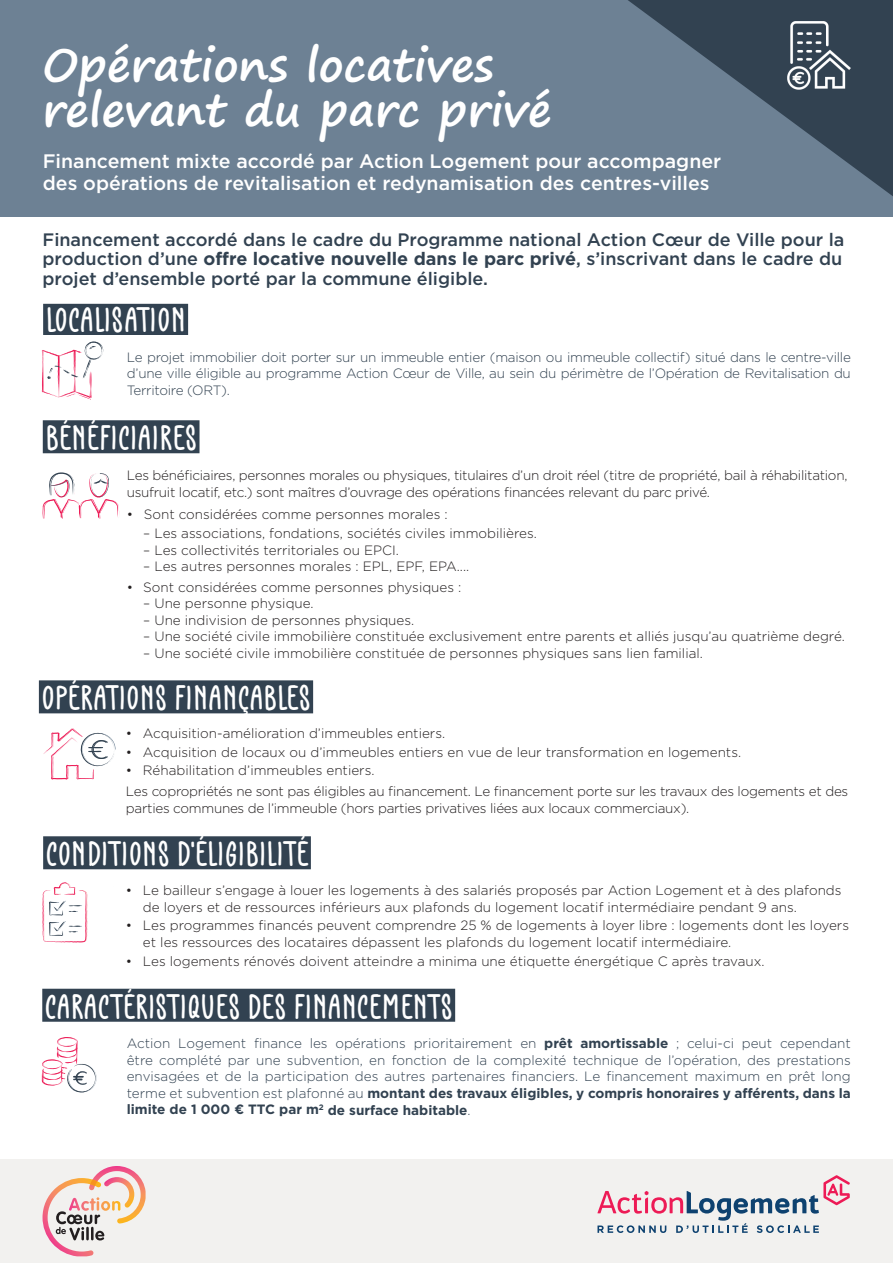
<style>
.page{position:relative;width:893px;height:1263px;background:#fff}
.page>*{position:absolute;margin:0;border:0;box-sizing:border-box;transform-origin:0 0}
.t1{font:700 45px/45px "Segoe Print";color:#fff}
.t2{font:35.4px "Father Farmhouse Sans";color:#fff}
.t3{font:500 19.5px/22.5px "Gotham";color:#fff}
.t4{font:500 18px/19.5px "Gotham";color:#324251}
.t5{font:300 13.5px/16.5px "Gotham";color:#231f20}
.t6{font:300 13.5px/16.5px "Gotham";letter-spacing:-.02em;color:#324251;text-align:justify}
.t7{font:300 13.5px/20.7px "Gotham";letter-spacing:-.02em;color:#231f20}
.s1{font-weight:700}
</style>
<div class="page">
<div style="left:0;top:0;width:893px;height:217px;background:#6d8194"></div>
<svg style="left:628px;top:0;width:265px;height:196px"></svg>
<div style="left:0;top:1160px;width:893px;height:103px;background:#f2f1ef"></div>
<svg style="left:597px;top:1175px;width:253px;height:58px"></svg>
<div style="left:43px;top:304px;width:145px;height:31px;background:#324251"></div>
<svg style="left:42px;top:341px;width:62px;height:59px"></svg>
<div style="left:39px;top:680px;width:274px;height:33px;background:#324251"></div>
<svg style="left:43px;top:728px;width:73px;height:51px"></svg>
<div style="left:42px;top:989px;width:413px;height:33px;background:#324251"></div>
<svg style="left:41px;top:1037px;width:56px;height:56px"></svg>
<svg style="left:43px;top:1166px;width:103px;height:90px"></svg>
<div style="left:43px;top:420px;width:156px;height:33px;background:#324251"></div>
<svg style="left:43px;top:472px;width:76px;height:47px"></svg>
<div style="left:43px;top:836px;width:268px;height:33px;background:#324251"></div>
<svg style="left:42px;top:882px;width:46px;height:60px"></svg>
<img style="left:787px;top:22px;width:63px;height:68px">
<h1 class="t1" style="left:43px;top:41px;width:510px">Opérations locatives relevant du parc privé</h1>
<h3 class="t3" style="left:43px;top:149px;width:680px">Financement mixte accordé par Action Logement pour accompagner des opérations de revitalisation et redynamisation des centres-villes</h3>
<h3 class="t4" style="left:43px;top:229px;width:803px">Financement accordé dans le cadre du Programme national Action Cœur de Ville pour la production d’une <span class="s1">offre locative nouvelle dans le parc privé</span>, s’inscrivant dans le cadre du projet d’ensemble porté par la commune éligible.</h3>
<h2 class="t2" style="left:46px;top:302px;width:142px">LOCALISATION</h2>
<p class="t6" style="left:127px;top:348px;width:725px">Le projet immobilier doit porter sur un immeuble entier (maison ou immeuble collectif) situé dans le centre-ville d’une ville éligible au programme Action Cœur de Ville, au sein du périmètre de l’Opération de Revitalisation du Territoire (ORT).</p>
<h2 class="t2" style="left:46px;top:420px;width:153px">BÉNÉFICIAIRES</h2>
<p class="t7" style="left:127px;top:467px;width:722px;line-height:16.5px">Les bénéficiaires, personnes morales ou physiques, titulaires d’un droit réel (titre de propriété, bail à réhabilitation, usufruit locatif, etc.) sont maîtres d’ouvrage des opérations financées relevant du parc privé.</p>
<p class="t5" style="left:127px;top:506px;width:322px">• Sont considérées comme personnes morales :</p>
<p class="t5" style="left:143px;top:525px;width:395px">– Les associations, fondations, sociétés civiles immobilières.</p>
<p class="t5" style="left:143px;top:541px;width:257px">– Les collectivités territoriales ou EPCI.</p>
<p class="t5" style="left:143px;top:558px;width:327px">– Les autres personnes morales : EPL, EPF, EPA....</p>
<p class="t5" style="left:127px;top:578px;width:336px">• Sont considérées comme personnes physiques :</p>
<p class="t5" style="left:143px;top:595px;width:172px">– Une personne physique.</p>
<p class="t5" style="left:143px;top:611px;width:272px">– Une indivision de personnes physiques.</p>
<p class="t5" style="left:143px;top:628px;width:703px">– Une société civile immobilière constituée exclusivement entre parents et alliés jusqu’au quatrième degré.</p>
<p class="t5" style="left:143px;top:644px;width:561px">– Une société civile immobilière constituée de personnes physiques sans lien familial.</p>
<h2 class="t2" style="left:42px;top:680px;width:271px">OPÉRATIONS FINANÇABLES</h2>
<p class="t5" style="left:126px;top:725px;width:321px">• Acquisition-amélioration d’immeubles entiers.</p>
<p class="t5" style="left:126px;top:743px;width:617px">• Acquisition de locaux ou d’immeubles entiers en vue de leur transformation en logements.</p>
<p class="t7" style="left:126px;top:760px;width:724px">• Réhabilitation d’immeubles entiers.<br>Les copropriétés ne sont pas éligibles au financement. Le financement porte sur les travaux des logements et des</p>
<p class="t7" style="left:126px;top:797px;width:565px">parties communes de l’immeuble (hors parties privatives liées aux locaux commerciaux).</p>
<h2 class="t2" style="left:46px;top:836px;width:264px">CONDITIONS D'ÉLIGIBILITÉ</h2>
<p class="t5" style="left:143px;top:882px;width:700px;text-indent:-17px">• Le bailleur s’engage à louer les logements à des salariés proposés par Action Logement et à des plafonds de loyers et de ressources inférieurs aux plafonds du logement locatif intermédiaire pendant 9 ans.</p>
<p class="t5" style="left:143px;top:917px;width:708px;text-indent:-17px">• Les programmes financés peuvent comprendre 25 % de logements à loyer libre : logements dont les loyers et les ressources des locataires dépassent les plafonds du logement locatif intermédiaire.</p>
<p class="t5" style="left:126px;top:952px;width:640px">• Les logements rénovés doivent atteindre a minima une étiquette énergétique C après travaux.</p>
<h2 class="t2" style="left:45px;top:988px;width:409px">CARACTÉRISTIQUES DES FINANCEMENTS</h2>
<p class="t6" style="left:127px;top:1035px;width:726px">Action Logement finance les opérations prioritairement en <span class="s1">prêt amortissable</span> ; celui-ci peut cependant être complété par une subvention, en fonction de la complexité technique de l’opération, des prestations envisagées et de la participation des autres partenaires financiers. Le financement maximum en prêt long terme et subvention est plafonné au <span class="s1">montant des travaux éligibles, y compris honoraires y afférents, dans la limite de 1 000 € TTC par m</span><sup>2</sup> <span class="s1">de surface habitable</span>.</p>
</div>
